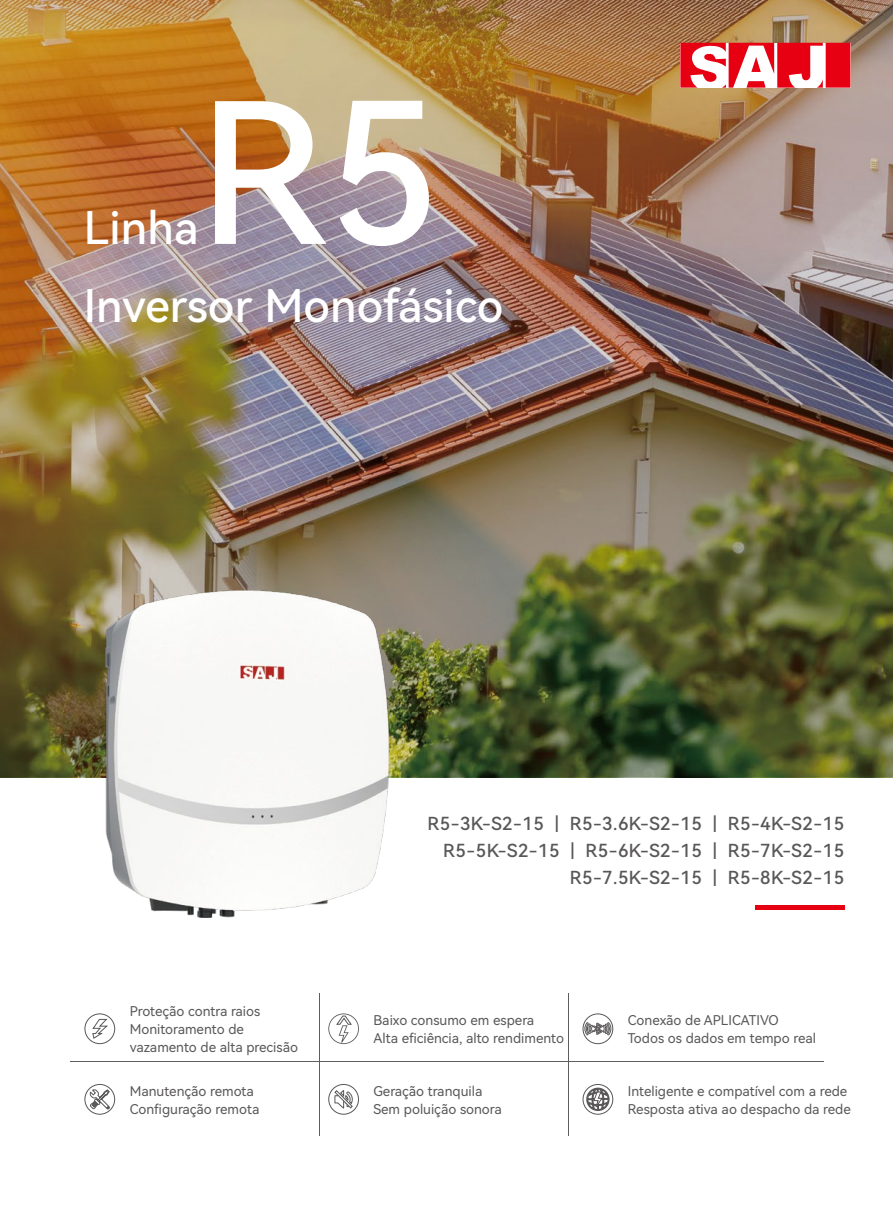
<style>
.page{position:relative;width:893px;height:1212px;background:#fff}
.page>*{position:absolute;margin:0;border:0;box-sizing:border-box;transform-origin:0 0}
.t1{font:195px "Harmony OS Sans SC Medium";color:#fff}
.t2{font:45px "Harmony OS Sans SC Medium";color:#fff}
.t3{font:18px/27px "Harmony OS Sans SC Medium";letter-spacing:.025em;color:#595757;text-align:right}
.t4{font:13.5px/18px "Harmony OS Sans SC";color:#595757}
</style>
<div class="page">
<hr style="left:755px;top:906px;width:90px;height:4px;background:#e60012">
<img style="left:0;top:0;width:893px;height:777px">
<hr style="left:319px;top:993px;width:1px;height:143px;background:#5f5d5d">
<hr style="left:568px;top:993px;width:1px;height:143px;background:#5f5d5d">
<hr style="left:70px;top:1061px;width:753px;height:1px;background:#5f5d5d">
<div style="left:84px;top:1084px;width:31px;height:30px;border:1px solid #595757;border-radius:50%"></div>
<svg style="left:89px;top:1089px;width:22px;height:21px"></svg>
<svg style="left:334px;top:1090px;width:19px;height:19px"></svg>
<div style="left:328px;top:1084px;width:31px;height:30px;border:1px solid #595757;border-radius:50%"></div>
<div style="left:84px;top:1013px;width:31px;height:31px;border:1px solid #595757;border-radius:50%"></div>
<svg style="left:92px;top:1018px;width:16px;height:21px"></svg>
<svg style="left:328px;top:1013px;width:31px;height:31px"></svg>
<svg style="left:584px;top:1021px;width:28px;height:15px"></svg>
<div style="left:583px;top:1013px;width:30px;height:31px;border:1px solid #595757;border-radius:50%"></div>
<svg style="left:586px;top:1087px;width:24px;height:24px"></svg>
<div style="left:583px;top:1084px;width:30px;height:31px;border:1px solid #595757;border-radius:50%"></div>
<img style="left:105px;top:590px;width:283px;height:327px">
<svg style="left:680px;top:43px;width:143px;height:45px"></svg>
<div style="left:826px;top:43px;width:24px;height:45px;background:#e60012"></div>
<h2 class="t2" style="left:84px;top:196px;width:116px">Linha</h2>
<h1 class="t1" style="left:199px;top:38px;width:243px">R5</h1>
<h2 class="t2" style="left:84px;top:275px;width:421px">Inversor Monofásico</h2>
<h3 class="t3" style="left:427px;top:809px;width:418px">R5-3K-S2-15 | R5-3.6K-S2-15 | R5-4K-S2-15<br>R5-5K-S2-15 | R5-6K-S2-15 | R5-7K-S2-15<br>R5-7.5K-S2-15 | R5-8K-S2-15</h3>
<p class="t4" style="left:130px;top:1002px;width:170px">Proteção contra raios<br>Monitoramento de vazamento de alta precisão</p>
<p class="t4" style="left:373px;top:1011px;width:192px">Baixo consumo em espera<br>Alta eficiência, alto rendimento</p>
<p class="t4" style="left:628px;top:1011px;width:190px">Conexão de APLICATIVO<br>Todos os dados em tempo real</p>
<p class="t4" style="left:130px;top:1081px;width:131px">Manutenção remota<br>Configuração remota</p>
<p class="t4" style="left:373px;top:1081px;width:130px">Geração tranquila<br>Sem poluição sonora</p>
<p class="t4" style="left:628px;top:1081px;width:225px">Inteligente e compatível com a rede<br>Resposta ativa ao despacho da rede</p>
</div>
